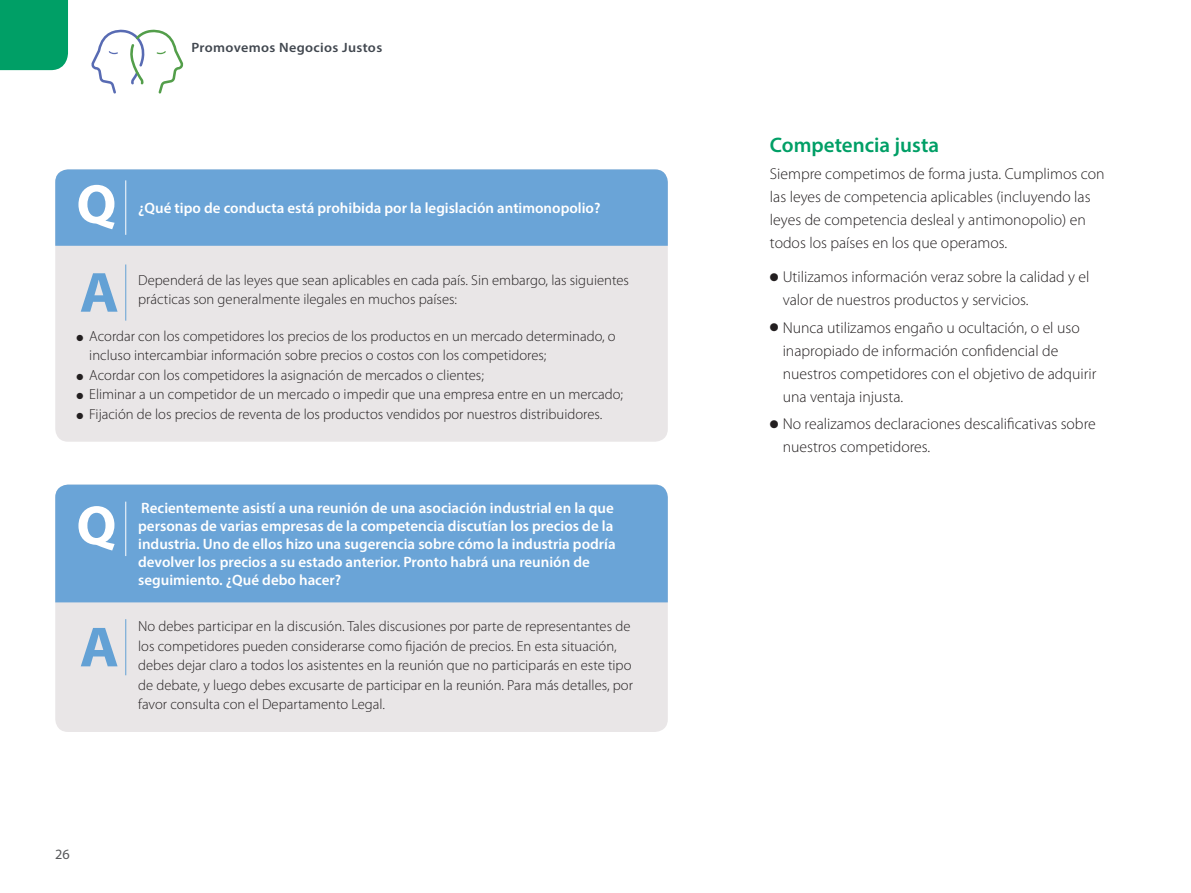
<style>
.page{position:relative;width:1191px;height:893px;background:#fff}
.page>*{position:absolute;margin:0;border:0;box-sizing:border-box;transform-origin:0 0}
.t1{font:700 57px "Myriad Pro";color:#63a1d5;scale:1.05 1}
.t2{font:700 55.5px "Myriad Pro";color:#fff}
.t3{font:600 21px "Myriad Pro";color:#009f66}
.t4{font:300 15.75px/23.1px "Myriad Pro";color:#231f20}
.t5{font:600 15px/18px "Myriad Pro";color:#fff}
.t6{font:300 14.7px/19.5px "Myriad Pro";color:#231f20}
.t7{font:14.25px "Myriad Pro";color:#57585a}
.t8{font:600 13.5px "Myriad Pro";letter-spacing:.025em;color:#41474f;scale:1.05 1}
</style>
<div class="page">
<div style="left:55px;top:169px;width:613px;height:273px;background:#e9e6e7;border-radius:13px"></div>
<div style="left:55px;top:485px;width:613px;height:247px;background:#e9e6e7;border-radius:13px"></div>
<div style="left:55px;top:169px;width:613px;height:77px;background:#6aa4d7"></div>
<div style="left:55px;top:485px;width:613px;height:117px;background:#6aa4d7"></div>
<hr style="left:125px;top:264px;width:1px;height:57px;background:#63a1d5">
<hr style="left:125px;top:180px;width:1px;height:55px;background:#fff">
<hr style="left:125px;top:619px;width:1px;height:56px;background:#63a1d5">
<hr style="left:125px;top:502px;width:1px;height:54px;background:#fff">
<svg style="left:91px;top:29px;width:92px;height:65px"></svg>
<div style="left:0;top:0;width:68px;height:70px;background:#009f66"></div>
<p class="t8" style="left:191px;top:38px;width:183px">Promovemos Negocios Justos</p>
<h2 class="t2" style="left:76px;top:168px;width:41px">Q</h2>
<p class="t5" style="left:138px;top:199px;width:464px">¿Qué tipo de conducta está prohibida por la legislación antimonopolio?</p>
<h1 class="t1" style="left:80px;top:255px;width:39px">A</h1>
<p class="t6" style="left:138px;top:270px;width:492px">Dependerá de las leyes que sean aplicables en cada país. Sin embargo, las siguientes prácticas son generalmente ilegales en muchos países:</p>
<p class="t6" style="left:89px;top:326px;width:528px;text-indent:-13px">● Acordar con los competidores los precios de los productos en un mercado determinado, o incluso intercambiar información sobre precios o costos con los competidores;</p>
<p class="t6" style="left:77px;top:365px;width:409px">● Acordar con los competidores la asignación de mercados o clientes;</p>
<p class="t6" style="left:77px;top:384px;width:548px">● Eliminar a un competidor de un mercado o impedir que una empresa entre en un mercado;</p>
<p class="t6" style="left:77px;top:404px;width:527px">● Fijación de los precios de reventa de los productos vendidos por nuestros distribuidores.</p>
<h2 class="t2" style="left:76px;top:489px;width:41px">Q</h2>
<h1 class="t1" style="left:80px;top:610px;width:39px">A</h1>
<p class="t5" style="left:138px;top:498px;width:479px">Recientemente asistí a una reunión de una asociación industrial en la que personas de varias empresas de la competencia discutían los precios de la industria. Uno de ellos hizo una sugerencia sobre cómo la industria podría devolver los precios a su estado anterior. Pronto habrá una reunión de seguimiento. ¿Qué debo hacer?</p>
<p class="t6" style="left:138px;top:617px;width:496px">No debes participar en la discusión. Tales discusiones por parte de representantes de los competidores pueden considerarse como fijación de precios. En esta situación, debes dejar claro a todos los asistentes en la reunión que no participarás en este tipo de debate, y luego debes excusarte de participar en la reunión. Para más detalles, por favor consulta con el Departamento Legal.</p>
<p class="t7" style="left:55px;top:845px;width:16px">26</p>
<h3 class="t3" style="left:770px;top:131px;width:171px">Competencia justa</h3>
<p class="t4" style="left:770px;top:162px;width:336px">Siempre competimos de forma justa. Cumplimos con las leyes de competencia aplicables (incluyendo las leyes de competencia desleal y antimonopolio) en todos los países en los que operamos.</p>
<p class="t4" style="left:782px;top:265px;width:308px;text-indent:-13px">● Utilizamos información veraz sobre la calidad y el valor de nuestros productos y servicios.</p>
<p class="t4" style="left:782px;top:316px;width:315px;text-indent:-13px">● Nunca utilizamos engaño u ocultación, o el uso inapropiado de información confidencial de nuestros competidores con el objetivo de adquirir una ventaja injusta.</p>
<p class="t4" style="left:782px;top:412px;width:314px;text-indent:-13px">● No realizamos declaraciones descalificativas sobre nuestros competidores.</p>
</div>
